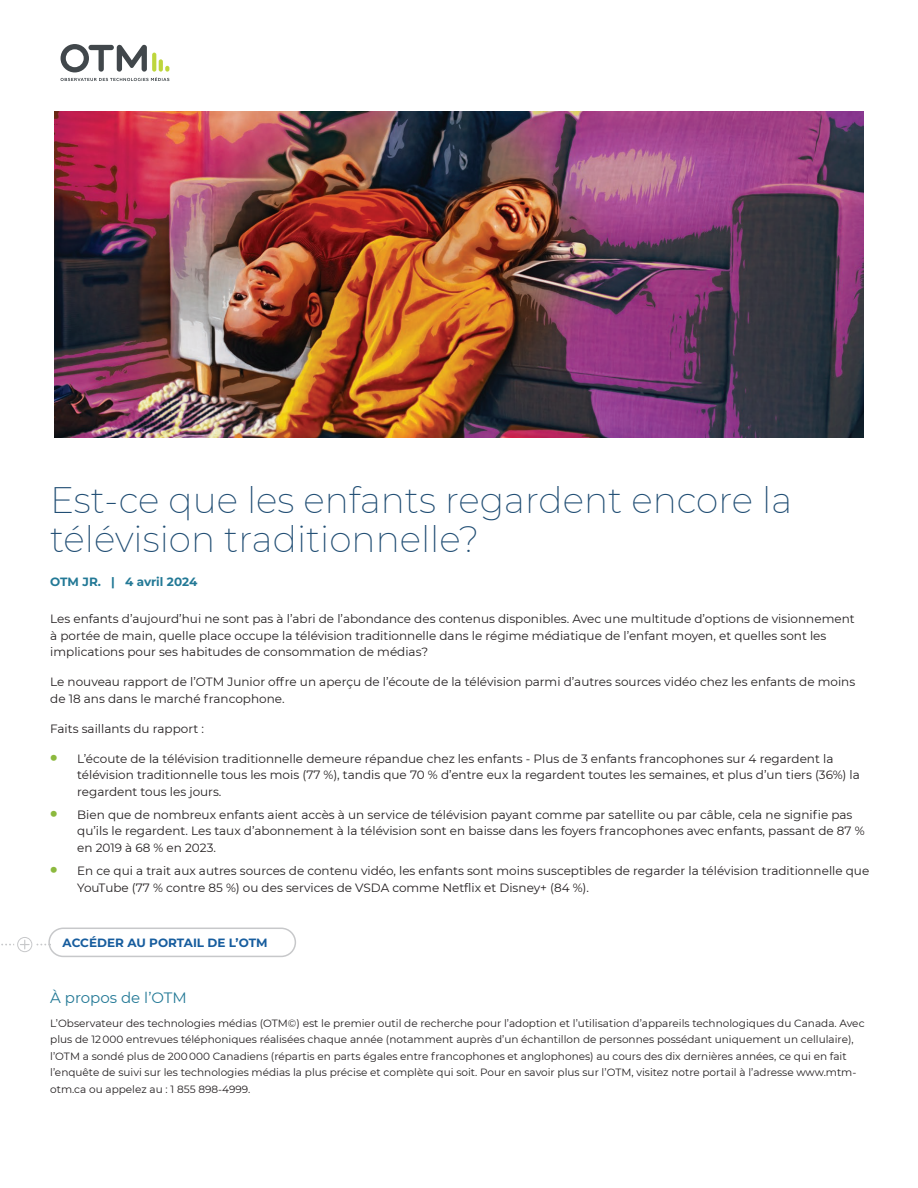
<style>
.page{position:relative;width:918px;height:1188px;background:#fff}
.page>*{position:absolute;margin:0;border:0;box-sizing:border-box;transform-origin:0 0}
.t1{font:200 36px/39px "Montserrat";color:#214e74}
.t2{font:15px "Montserrat";color:#237996}
.t3{font:12px/16.5px "Montserrat";color:#231f20}
.t4{font:700 12px "Montserrat";color:#175d9e}
.t5{font:700 12px "Montserrat";color:#237996}
.t6{font:10.5px/16.5px "Montserrat";color:#231f20}
.s1{font-weight:900;font-size:18px;color:#8cb93e}
</style>
<div class="page">
<div style="left:17px;top:937px;width:15px;height:15px;border:1px solid #c7c8ca;border-radius:50%"></div>
<svg style="left:1px;top:940px;width:45px;height:9px"></svg>
<div style="left:48px;top:928px;width:248px;height:29px;border:2px solid #c7c8ca;border-radius:14px"></div>
<svg style="left:61px;top:44px;width:108px;height:37px"></svg>
<img style="left:54px;top:112px;width:810px;height:325px">
<h1 class="t1" style="left:50px;top:480px;width:743px">Est-ce que les enfants regardent encore la télévision traditionnelle?</h1>
<p class="t5" style="left:50px;top:574px;width:149px">OTM JR. | 4 avril 2024</p>
<p class="t3" style="left:50px;top:610px;width:806px">Les enfants d’aujourd’hui ne sont pas à l’abri de l’abondance des contenus disponibles. Avec une multitude d’options de visionnement à portée de main, quelle place occupe la télévision traditionnelle dans le régime médiatique de l’enfant moyen, et quelles sont les implications pour ses habitudes de consommation de médias?</p>
<p class="t3" style="left:50px;top:673px;width:807px">Le nouveau rapport de l’OTM Junior offre un aperçu de l’écoute de la télévision parmi d’autres sources vidéo chez les enfants de moins de 18 ans dans le marché francophone.</p>
<p class="t3" style="left:50px;top:720px;width:155px">Faits saillants du rapport :</p>
<p class="t3" style="left:77px;top:750px;width:784px;text-indent:-27px"><span class="s1">•</span> L’écoute de la télévision traditionnelle demeure répandue chez les enfants - Plus de 3 enfants francophones sur 4 regardent la télévision traditionnelle tous les mois (77 %), tandis que 70 % d’entre eux la regardent toutes les semaines, et plus d’un tiers (36%) la regardent tous les jours.</p>
<p class="t3" style="left:77px;top:806px;width:789px;text-indent:-27px"><span class="s1">•</span> Bien que de nombreux enfants aient accès à un service de télévision payant comme par satellite ou par câble, cela ne signifie pas qu’ils le regardent. Les taux d’abonnement à la télévision sont en baisse dans les foyers francophones avec enfants, passant de 87 % en 2019 à 68 % en 2023.</p>
<p class="t3" style="left:77px;top:862px;width:794px;text-indent:-27px"><span class="s1">•</span> En ce qui a trait aux autres sources de contenu vidéo, les enfants sont moins susceptibles de regarder la télévision traditionnelle que<br>YouTube (77 % contre 85 %) ou des services de VSDA comme Netflix et Disney+ (84 %).</p>
<p class="t4" style="left:63px;top:934px;width:207px">ACCÉDER AU PORTAIL DE L’OTM</p>
<p class="t2" style="left:50px;top:988px;width:138px">À propos de l’OTM</p>
<p class="t6" style="left:50px;top:1014px;width:816px">L’Observateur des technologies médias (OTM©) est le premier outil de recherche pour l’adoption et l’utilisation d’appareils technologiques du Canada. Avec plus de 12 000 entrevues téléphoniques réalisées chaque année (notamment auprès d’un échantillon de personnes possédant uniquement un cellulaire), l’OTM a sondé plus de 200 000 Canadiens (répartis en parts égales entre francophones et anglophones) au cours des dix dernières années, ce qui en fait l’enquête de suivi sur les technologies médias la plus précise et complète qui soit. Pour en savoir plus sur l’OTM, visitez notre portail à l’adresse www.mtm&shy;otm.ca ou appelez au : 1 855 898-4999.</p>
</div>
